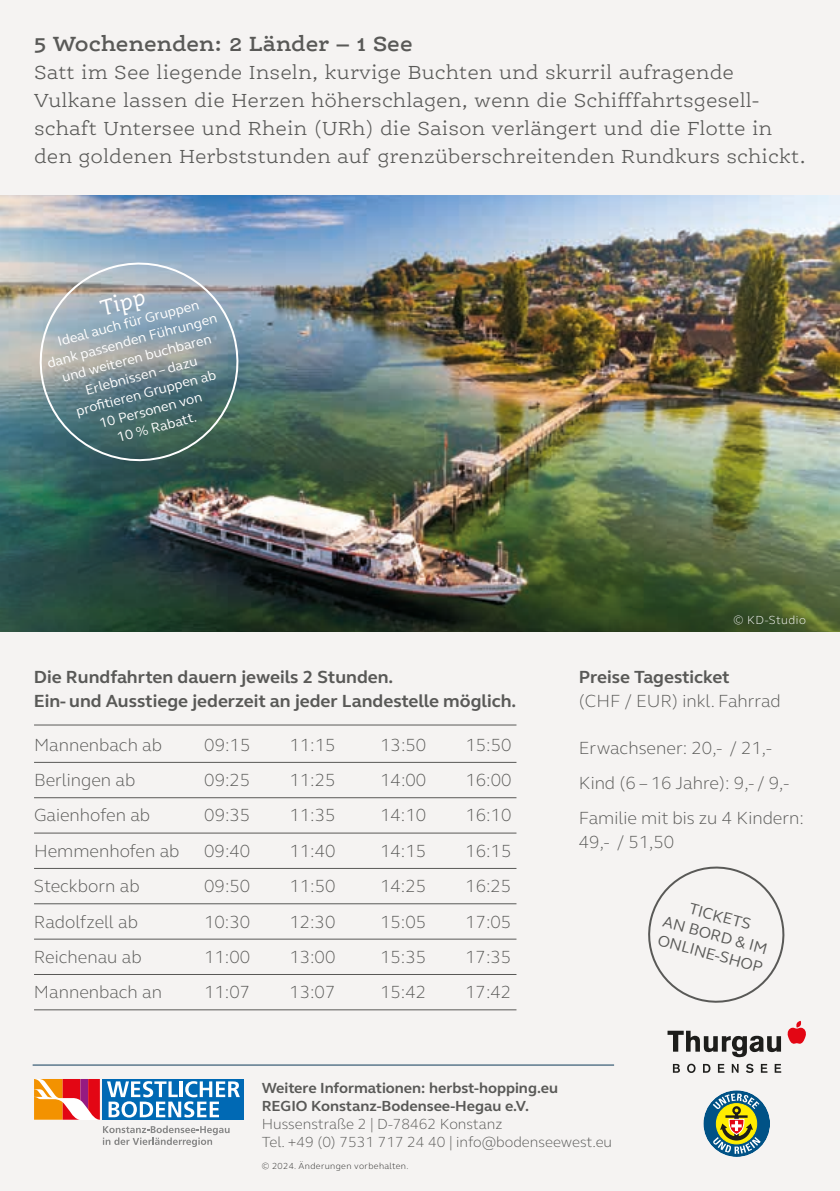
<style>
.page{position:relative;width:840px;height:1191px;background:#fff}
.page>*{position:absolute;margin:0;border:0;box-sizing:border-box;transform-origin:0 0}
.t1{font:italic 24px "Ernestine Pro";color:#fff}
.t2{font:600 22px "Ernestine Pro";color:#595957}
.t3{font:300 20.4px/28px "Ernestine Pro";color:#595957}
.t4{font:300 18px/35.4px "FS Elliot";color:#595957}
.t5{font:700 18px/24px "FS Elliot";color:#595957}
.t6{font:16px/19.2px "FS Elliot";color:#595957;text-align:center}
.t7{font:300 15px/18px "FS Elliot";color:#595957}
.t8{font:700 15px/18px "FS Elliot";color:#595957}
.t9{font:14px/18px "FS Elliot";color:#fff;text-align:center}
.t10{font:300 12px "FS Elliot";letter-spacing:.04em;color:#fff}
.t11{font:300 9px "FS Elliot";letter-spacing:.04em;color:#282826}
</style>
<div class="page">
<div style="left:0;top:0;width:839px;height:1191px;background:#f5f3f2"></div>
<hr style="left:33px;top:1064px;width:580px;height:1px;background:#0e3a5a">
<div style="left:103px;top:1079px;width:141px;height:40px;background:#0069b4"></div>
<svg style="left:107px;top:1081px;width:133px;height:36px"></svg>
<svg style="left:34px;top:1079px;width:66px;height:40px"></svg>
<svg style="left:103px;top:1125px;width:126px;height:22px"></svg>
<svg style="left:667px;top:1030px;width:113px;height:27px"></svg>
<svg style="left:787px;top:1020px;width:18px;height:24px"></svg>
<svg style="left:672px;top:1064px;width:7px;height:8px"></svg>
<svg style="left:687px;top:1063px;width:8px;height:10px"></svg>
<svg style="left:703px;top:1064px;width:7px;height:8px"></svg>
<svg style="left:717px;top:1064px;width:7px;height:8px"></svg>
<svg style="left:731px;top:1064px;width:7px;height:8px"></svg>
<svg style="left:746px;top:1063px;width:7px;height:10px"></svg>
<svg style="left:760px;top:1064px;width:7px;height:8px"></svg>
<svg style="left:774px;top:1064px;width:6px;height:8px"></svg>
<div style="left:703px;top:1090px;width:66px;height:67px;background:#005286;border-radius:50%"></div>
<svg style="left:712px;top:1093px;width:48px;height:60px"></svg>
<hr style="left:34px;top:724px;width:482px;height:1px;background:#595957">
<hr style="left:34px;top:762px;width:482px;height:1px;background:#595957">
<hr style="left:34px;top:797px;width:482px;height:1px;background:#595957">
<hr style="left:34px;top:832px;width:482px;height:1px;background:#595957">
<hr style="left:34px;top:868px;width:482px;height:1px;background:#595957">
<hr style="left:34px;top:903px;width:482px;height:1px;background:#595957">
<hr style="left:34px;top:938px;width:482px;height:1px;background:#595957">
<hr style="left:34px;top:974px;width:482px;height:1px;background:#595957">
<hr style="left:34px;top:1009px;width:482px;height:1px;background:#595957">
<img style="left:0;top:196px;width:839px;height:435px">
<svg style="left:30px;top:253px;width:218px;height:218px;background:#7a9196"></svg>
<svg style="left:648px;top:866px;width:137px;height:137px"></svg>
<p class="t2" style="left:34px;top:30px;width:380px">5 Wochenenden: 2 Länder – 1 See</p>
<p class="t3" style="left:34px;top:58px;width:773px">Satt im See liegende Inseln, kurvige Buchten und skurril aufragende Vulkane lassen die Herzen höherschlagen, wenn die Schifffahrtsgesell&shy;schaft Untersee und Rhein (URh) die Saison verlängert und die Flotte in den goldenen Herbststunden auf grenzüberschreitenden Rundkurs schickt.</p>
<h1 class="t1" style="left:97px;top:295px;width:47px;rotate:-15deg">Tipp</h1>
<p class="t9" style="left:40px;top:337px;width:177px;rotate:-15deg">Ideal auch für Gruppen dank passenden Führungen und weiteren buchbaren<br>Erlebnissen – dazu<br>profi tieren Gruppen ab<br>10 Personen von<br>10 % Rabatt.</p>
<p class="t5" style="left:34px;top:664px;width:483px">Die Rundfahrten dauern jeweils 2 Stunden.<br>Ein- und Ausstiege jederzeit an jeder Landestelle möglich.</p>
<p class="t4" style="left:34px;top:726px;width:129px">Mannenbach ab</p>
<p class="t4" style="left:204px;top:726px;width:48px">09:15</p>
<p class="t4" style="left:289px;top:726px;width:48px">11:15</p>
<p class="t4" style="left:380px;top:726px;width:48px">13:50</p>
<p class="t4" style="left:465px;top:726px;width:48px">15:50</p>
<p class="t4" style="left:34px;top:761px;width:103px">Berlingen ab</p>
<p class="t4" style="left:204px;top:761px;width:48px">09:25</p>
<p class="t4" style="left:289px;top:761px;width:48px">11:25</p>
<p class="t4" style="left:380px;top:761px;width:48px">14:00</p>
<p class="t4" style="left:465px;top:761px;width:48px">16:00</p>
<p class="t4" style="left:34px;top:797px;width:118px">Gaienhofen ab</p>
<p class="t4" style="left:204px;top:797px;width:48px">09:35</p>
<p class="t4" style="left:289px;top:797px;width:48px">11:35</p>
<p class="t4" style="left:380px;top:797px;width:48px">14:10</p>
<p class="t4" style="left:465px;top:797px;width:48px">16:10</p>
<p class="t4" style="left:34px;top:832px;width:147px">Hemmenhofen ab</p>
<p class="t4" style="left:204px;top:832px;width:48px">09:40</p>
<p class="t4" style="left:289px;top:832px;width:48px">11:40</p>
<p class="t4" style="left:380px;top:832px;width:48px">14:15</p>
<p class="t4" style="left:465px;top:832px;width:48px">16:15</p>
<p class="t4" style="left:34px;top:867px;width:107px">Steckborn ab</p>
<p class="t4" style="left:204px;top:867px;width:48px">09:50</p>
<p class="t4" style="left:289px;top:867px;width:48px">11:50</p>
<p class="t4" style="left:380px;top:867px;width:48px">14:25</p>
<p class="t4" style="left:465px;top:867px;width:48px">16:25</p>
<p class="t4" style="left:34px;top:903px;width:105px">Radolfzell ab</p>
<p class="t4" style="left:204px;top:903px;width:48px">10:30</p>
<p class="t4" style="left:289px;top:903px;width:48px">12:30</p>
<p class="t4" style="left:380px;top:903px;width:48px">15:05</p>
<p class="t4" style="left:465px;top:903px;width:48px">17:05</p>
<p class="t4" style="left:34px;top:938px;width:109px">Reichenau ab</p>
<p class="t4" style="left:204px;top:938px;width:48px">11:00</p>
<p class="t4" style="left:289px;top:938px;width:48px">13:00</p>
<p class="t4" style="left:380px;top:938px;width:48px">15:35</p>
<p class="t4" style="left:465px;top:938px;width:48px">17:35</p>
<p class="t4" style="left:34px;top:973px;width:129px">Mannenbach an</p>
<p class="t4" style="left:204px;top:973px;width:48px">11:07</p>
<p class="t4" style="left:289px;top:973px;width:48px">13:07</p>
<p class="t4" style="left:380px;top:973px;width:48px">15:42</p>
<p class="t4" style="left:465px;top:973px;width:48px">17:42</p>
<p class="t10" style="left:733px;top:611px;width:74px">© KD-Studio</p>
<p class="t5" style="left:578px;top:664px;width:152px">Preise Tagesticket</p>
<p class="t4" style="left:578px;top:682px;width:203px">(CHF / EUR) inkl. Fahrrad</p>
<p class="t4" style="left:578px;top:729px;width:226px">Erwachsener: 20,- / 21,-<br>Kind (6 – 16 Jahre): 9,- / 9,-<br>Familie mit bis zu 4 Kindern:</p>
<p class="t4" style="left:578px;top:824px;width:97px">49,- / 51,50</p>
<p class="t6" style="left:670px;top:892px;width:109px;rotate:15deg">TICKETS<br>AN BORD &amp; IM<br>ONLINE-SHOP</p>
<p class="t8" style="left:261px;top:1078px;width:298px">Weitere Informationen: herbst-hopping.eu<br>REGIO Konstanz-Bodensee-Hegau e.V.</p>
<p class="t7" style="left:261px;top:1114px;width:352px">Hussenstraße 2 | D-78462 Konstanz<br>Tel. +49 (0) 7531 717 24 40 | info@bodenseewest.eu</p>
<p class="t11" style="left:261px;top:1160px;width:148px">© 2024. Änderungen vorbehalten.</p>
</div>
